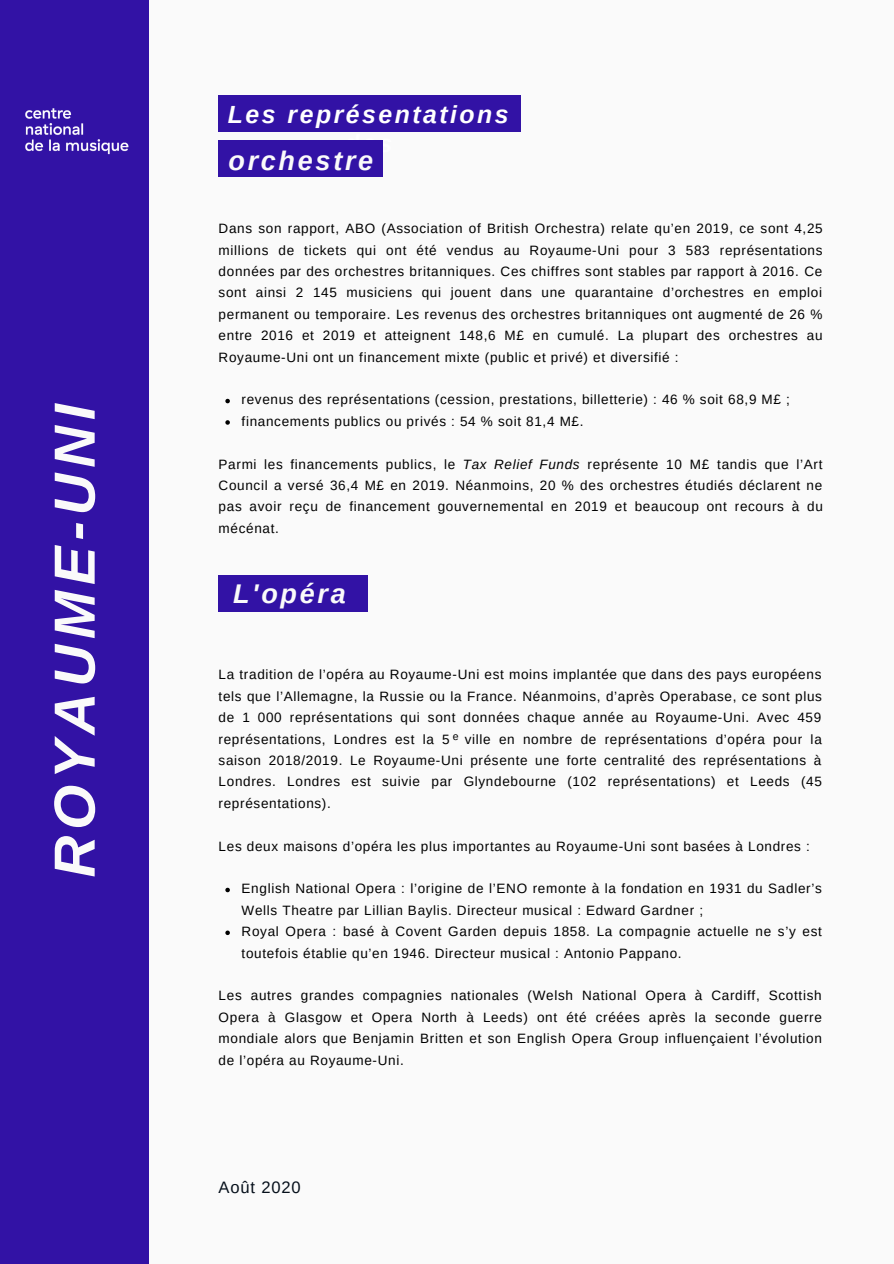
<style>
.page{position:relative;width:894px;height:1264px;background:#fff}
.page>*{position:absolute;margin:0;border:0;box-sizing:border-box;transform-origin:0 0}
.t1{font:italic 700 57.9px "Arimo";color:#fafafa}
.t2{font:italic 700 27px "Arimo";letter-spacing:.1em;color:#fafafa}
.t3{font:italic 700 24.75px "Arimo";letter-spacing:.1em;color:#fff}
.t4{font:16.5px "Arimo";letter-spacing:.05em;color:#050f1a}
.t5{font:13.5px/21.5px "Arimo";letter-spacing:.05em;color:#000;text-align:justify}
.t6{font:10.5px "Arimo";color:#000}
.s1{font-style:italic}
</style>
<div class="page">
<div style="left:0;top:0;width:893px;height:1263px;background:#fafafa"></div>
<div style="left:218px;top:95px;width:303px;height:37px;background:#3212a5"></div>
<svg style="left:225px;top:399px;width:5px;height:4px"></svg>
<svg style="left:225px;top:420px;width:5px;height:5px"></svg>
<div style="left:218px;top:140px;width:165px;height:37px;background:#3212a5"></div>
<div style="left:218px;top:575px;width:150px;height:37px;background:#3212a5"></div>
<svg style="left:225px;top:887px;width:5px;height:5px"></svg>
<svg style="left:225px;top:930px;width:5px;height:5px"></svg>
<div style="left:0;top:0;width:149px;height:1263px;background:#3212a5"></div>
<img style="left:25px;top:108px;width:104px;height:47px">
<p class="t1" style="left:42px;top:877px;width:476px;rotate:-90deg">ROYAUME-UNI</p>
<p class="t3" style="left:228px;top:101px;width:282px">Les représentations</p>
<p class="t2" style="left:228px;top:145px;width:146px">orchestre</p>
<p class="t5" style="left:218px;top:218px;width:605px">Dans son rapport, ABO (Association of British Orchestra) relate qu’en 2019, ce sont 4,25 millions de tickets qui ont été vendus au Royaume-Uni pour 3 583 représentations données par des orchestres britanniques. Ces chiffres sont stables par rapport à 2016. Ce sont ainsi 2 145 musiciens qui jouent dans une quarantaine d’orchestres en emploi permanent ou temporaire. Les revenus des orchestres britanniques ont augmenté de 26 % entre 2016 et 2019 et atteignent 148,6 M£ en cumulé. La plupart des orchestres au Royaume-Uni ont un financement mixte (public et privé) et diversifié :</p>
<p class="t5" style="left:241px;top:389px;width:549px">revenus des représentations (cession, prestations, billetterie) : 46 % soit 68,9 M£ ;</p>
<p class="t5" style="left:241px;top:410px;width:343px">financements publics ou privés : 54 % soit 81,4 M£.</p>
<p class="t5" style="left:218px;top:453px;width:605px">Parmi les financements publics, le <span class="s1">Tax Relief Funds</span> représente 10 M£ tandis que l’Art Council a versé 36,4 M£ en 2019. Néanmoins, 20 % des orchestres étudiés déclarent ne pas avoir reçu de financement gouvernemental en 2019 et beaucoup ont recours à du mécénat.</p>
<p class="t2" style="left:233px;top:578px;width:114px">L'opéra</p>
<p class="t5" style="left:218px;top:664px;width:604px">La tradition de l’opéra au Royaume-Uni est moins implantée que dans des pays européens tels que l’Allemagne, la Russie ou la France. Néanmoins, d’après Operabase, ce sont plus de 1 000 représentations qui sont données chaque année au Royaume-Uni. Avec 459 représentations, Londres est la 5 ville en nombre de représentations d’opéra pour la saison 2018/2019. Le Royaume-Uni présente une forte centralité des représentations à Londres. Londres est suivie par Glyndebourne (102 représentations) et Leeds (45 représentations).</p>
<p class="t5" style="left:218px;top:835px;width:592px">Les deux maisons d’opéra les plus importantes au Royaume-Uni sont basées à Londres :</p>
<p class="t6" style="left:452px;top:730px;width:7px">e</p>
<p class="t5" style="left:241px;top:878px;width:581px">English National Opera : l’origine de l’ENO remonte à la fondation en 1931 du Sadler’s<br>Wells Theatre par Lillian Baylis. Directeur musical : Edward Gardner ;</p>
<p class="t5" style="left:241px;top:920px;width:581px">Royal Opera : basé à Covent Garden depuis 1858. La compagnie actuelle ne s’y est toutefois établie qu’en 1946. Directeur musical : Antonio Pappano.</p>
<p class="t5" style="left:218px;top:984px;width:604px">Les autres grandes compagnies nationales (Welsh National Opera à Cardiff, Scottish Opera à Glasgow et Opera North à Leeds) ont été créées après la seconde guerre mondiale alors que Benjamin Britten et son English Opera Group influençaient l’évolution de l’opéra au Royaume-Uni.</p>
<p class="t4" style="left:218px;top:1177px;width:84px">Août 2020</p>
</div>
